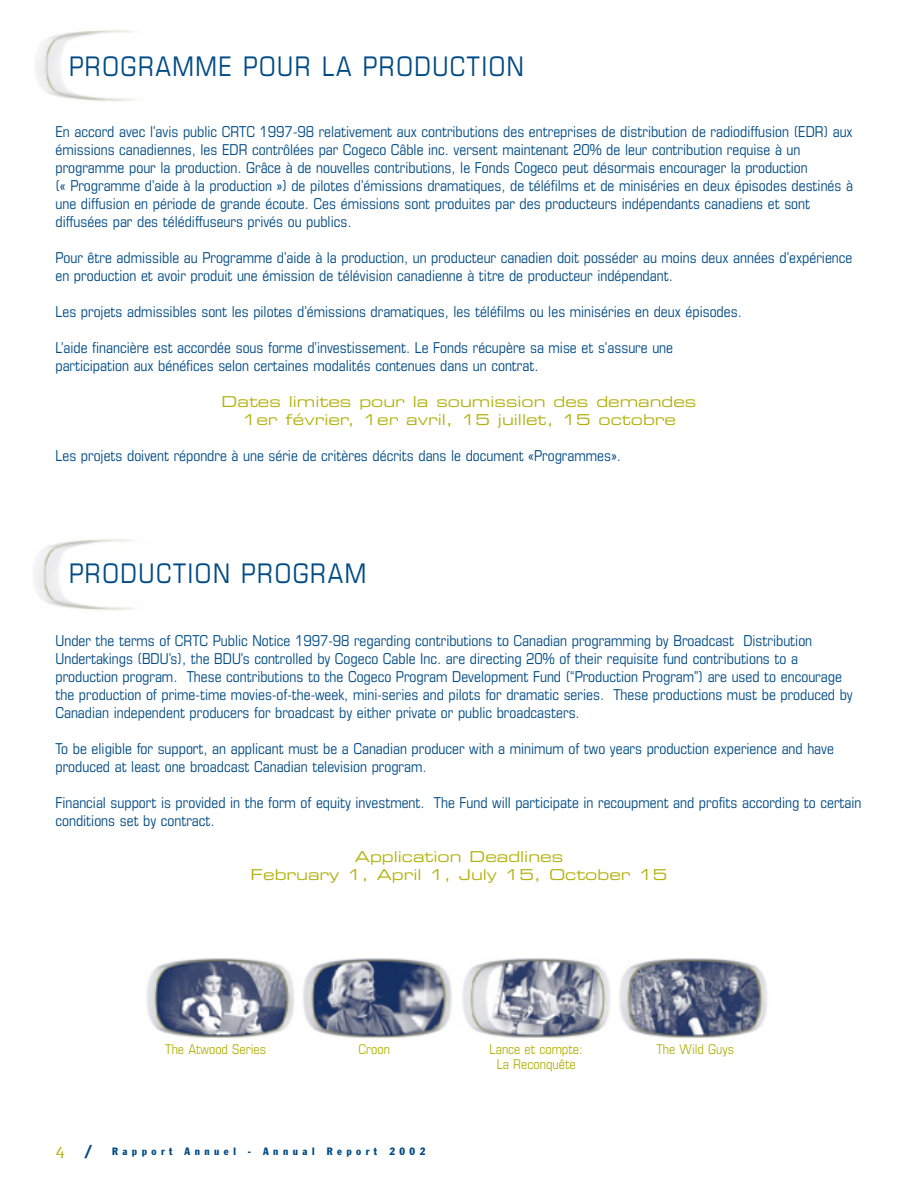
<style>
.page{position:relative;width:918px;height:1188px;background:#fff}
.page>*{position:absolute;margin:0;border:0;box-sizing:border-box;transform-origin:0 0}
.t1{font:condensed 27px "Eurostile";letter-spacing:.055em;color:#004b85}
.t2{font:condensed 15px/18px "Eurostile";color:#004b85}
.t3{font:15px/18px "Eurostile Extended Two";color:#b3b20f;text-align:center}
.t4{font:condensed 13.5px/15px "Eurostile";color:#b3b20f;text-align:center}
.t5{font:condensed 10.5px "Franklin Gothic";letter-spacing:.43em;color:#004b85}
.s1{color:#b3b20f}
.s2{font-size:18px}
</style>
<div class="page">
<img style="left:34px;top:539px;width:100px;height:72px">
<img style="left:36px;top:30px;width:99px;height:72px">
<img style="left:147px;top:958px;width:147px;height:80px">
<svg style="left:303px;top:958px;width:149px;height:80px"></svg>
<svg style="left:462px;top:958px;width:148px;height:81px"></svg>
<svg style="left:619px;top:958px;width:149px;height:81px"></svg>
<h1 class="t1" style="left:69px;top:56px;width:456px">PROGRAMME POUR LA PRODUCTION</h1>
<p class="t2" style="left:56px;top:124px;width:799px">En accord avec l’avis public CRTC 1997-98 relativement aux contributions des entreprises de distribution de radiodiffusion (EDR) aux émissions canadiennes, les EDR contrôlées par Cogeco Câble inc. versent maintenant 20% de leur contribution requise à un programme pour la production. Grâce à de nouvelles contributions, le Fonds Cogeco peut désormais encourager la production<br>(« Programme d’aide à la production ») de pilotes d’émissions dramatiques, de téléfilms et de miniséries en deux épisodes destinés à une diffusion en période de grande écoute. Ces émissions sont produites par des producteurs indépendants canadiens et sont diffusées par des télédiffuseurs privés ou publics.</p>
<p class="t2" style="left:56px;top:250px;width:799px">Pour être admissible au Programme d’aide à la production, un producteur canadien doit posséder au moins deux années d’expérience en production et avoir produit une émission de télévision canadienne à titre de producteur indépendant.</p>
<p class="t2" style="left:56px;top:304px;width:688px">Les projets admissibles sont les pilotes d’émissions dramatiques, les téléfilms ou les miniséries en deux épisodes.</p>
<p class="t2" style="left:56px;top:340px;width:619px">L’aide financière est accordée sous forme d’investissement. Le Fonds récupère sa mise et s’assure une participation aux bénéfices selon certaines modalités contenues dans un contrat.</p>
<p class="t3" style="left:222px;top:394px;width:476px">Dates limites pour la soumission des demandes<br>1er février, 1er avril, 15 juillet, 15 octobre</p>
<p class="t2" style="left:56px;top:448px;width:567px">Les projets doivent répondre à une série de critères décrits dans le document «Programmes».</p>
<h1 class="t1" style="left:69px;top:563px;width:299px">PRODUCTION PROGRAM</h1>
<p class="t2" style="left:56px;top:633px;width:799px">Under the terms of CRTC Public Notice 1997-98 regarding contributions to Canadian programming by Broadcast Distribution Undertakings (BDU’s), the BDU’s controlled by Cogeco Cable Inc. are directing 20% of their requisite fund contributions to a production program. These contributions to the Cogeco Program Development Fund (“Production Program”) are used to encourage the production of prime-time movies-of-the-week, mini-series and pilots for dramatic series. These productions must be produced by Canadian independent producers for broadcast by either private or public broadcasters.</p>
<p class="t2" style="left:56px;top:741px;width:780px">To be eligible for support, an applicant must be a Canadian producer with a minimum of two years production experience and have produced at least one broadcast Canadian television program.</p>
<p class="t2" style="left:56px;top:795px;width:807px">Financial support is provided in the form of equity investment. The Fund will participate in recoupment and profits according to certain conditions set by contract.</p>
<p class="t3" style="left:251px;top:849px;width:418px">Application Deadlines<br>February 1, April 1, July 15, October 15</p>
<p class="t4" style="left:165px;top:1043px;width:102px">The Atwood Series</p>
<p class="t4" style="left:358px;top:1043px;width:33px">Croon</p>
<p class="t4" style="left:490px;top:1043px;width:95px">Lance et compte:<br>La Reconquête</p>
<p class="t4" style="left:657px;top:1043px;width:79px">The Wild Guys</p>
<p class="t5" style="left:56px;top:1147px;width:371px"><span class="s1">✔</span> <span class="s2">/</span> Rapport Annuel - Annual Report 2002</p>
</div>
